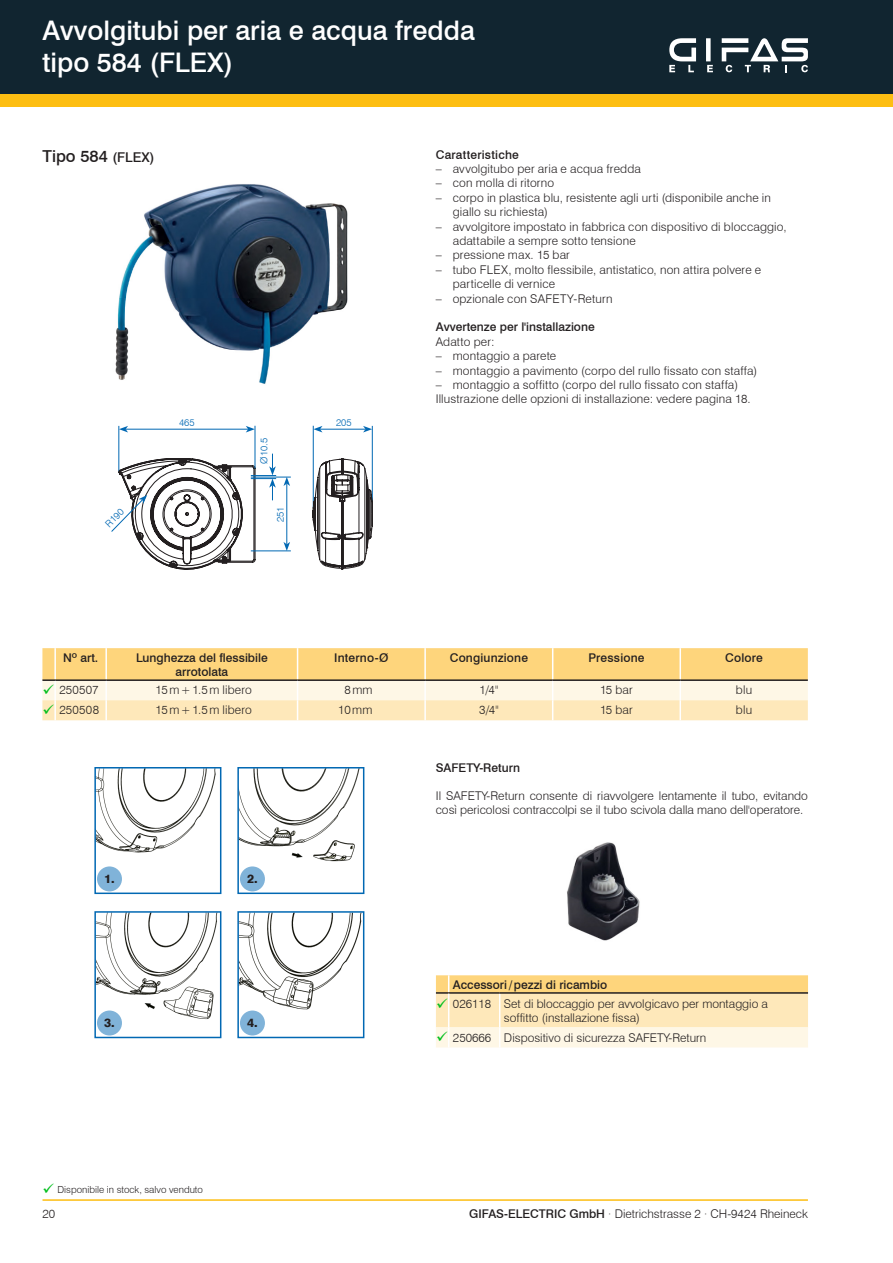
<style>
.page{position:relative;width:893px;height:1263px;background:#fff}
.page>*{position:absolute;margin:0;border:0;box-sizing:border-box;transform-origin:0 0}
.t1{font:500 27px/32.4px "Swiss 721 BT";color:#fff}
.t2{font:500 16.5px "Swiss 721 BT";color:#231f20}
.t3{font:300 12px/14.4px "Swiss 721 BT";letter-spacing:.01em;color:#231f20}
.t4{font:500 12px/14.4px "Swiss 721 BT";color:#231f20;text-align:center}
.t5{font:800 12px "Swiss 721 BT";color:#231f20}
.t6{font:300 9.75px "Swiss 721 BT";color:#231f20}
.t7{font:300 9.75px "Swiss 721 BT";color:#0168b3}
.s1{font-size:13.5px}
.s2{color:#00bf1d}
.s3{font-weight:500}
</style>
<div class="page">
<div style="left:0;top:89px;width:893px;height:17px;background:#fdbe12"></div>
<div style="left:0;top:0;width:893px;height:94px;background:#112530"></div>
<hr style="left:43px;top:1199px;width:765px;height:2px;background:#fdbe12">
<div style="left:706px;top:38px;width:5px;height:23px;background:#fff"></div>
<svg style="left:669px;top:38px;width:27px;height:34px"></svg>
<svg style="left:707px;top:65px;width:6px;height:7px"></svg>
<svg style="left:722px;top:38px;width:86px;height:34px"></svg>
<img style="left:115px;top:184px;width:233px;height:200px">
<hr style="left:119px;top:426px;width:1px;height:46px;background:#0168b3">
<hr style="left:251px;top:551px;width:40px;height:1px;background:#0168b3">
<hr style="left:251px;top:477px;width:40px;height:1px;background:#0168b3">
<hr style="left:255px;top:426px;width:1px;height:42px;background:#0168b3">
<hr style="left:313px;top:426px;width:1px;height:82px;background:#0168b3">
<hr style="left:372px;top:426px;width:1px;height:76px;background:#0168b3">
<hr style="left:287px;top:484px;width:1px;height:60px;background:#0168b3">
<svg style="left:283px;top:542px;width:7px;height:9px"></svg>
<svg style="left:283px;top:477px;width:7px;height:9px"></svg>
<svg style="left:111px;top:454px;width:165px;height:115px"></svg>
<hr style="left:126px;top:429px;width:122px;height:1px;background:#0168b3">
<svg style="left:119px;top:426px;width:9px;height:6px"></svg>
<svg style="left:246px;top:426px;width:9px;height:6px"></svg>
<hr style="left:320px;top:429px;width:45px;height:1px;background:#0168b3">
<svg style="left:313px;top:426px;width:9px;height:6px"></svg>
<svg style="left:363px;top:426px;width:9px;height:6px"></svg>
<div style="left:275px;top:498px;width:11px;height:33px;background:#fff"></div>
<svg style="left:313px;top:458px;width:60px;height:111px"></svg>
<img style="left:567px;top:842px;width:73px;height:99px">
<img style="left:94px;top:767px;width:271px;height:272px">
<div style="left:94px;top:767px;width:127px;height:127px;border:2px solid #0168b3"></div>
<div style="left:94px;top:911px;width:127px;height:127px;border:2px solid #0168b3"></div>
<div style="left:237px;top:767px;width:127px;height:127px;border:2px solid #0168b3"></div>
<div style="left:237px;top:911px;width:127px;height:127px;border:2px solid #0168b3"></div>
<div style="left:97px;top:866px;width:25px;height:25px;background:#80b3d9;border-radius:50%"></div>
<div style="left:97px;top:1010px;width:25px;height:25px;background:#80b3d9;border-radius:50%"></div>
<div style="left:240px;top:866px;width:25px;height:25px;background:#80b3d9;border-radius:50%"></div>
<div style="left:240px;top:1010px;width:25px;height:25px;background:#80b3d9;border-radius:50%"></div>
<svg style="left:42px;top:648px;width:766px;height:72px;background:#fde3ab"></svg>
<hr style="left:54px;top:700px;width:2px;height:20px;background:#fff">
<hr style="left:106px;top:679px;width:192px;height:2px;background:#231f20">
<hr style="left:298px;top:679px;width:127px;height:2px;background:#231f20">
<hr style="left:425px;top:679px;width:128px;height:2px;background:#231f20">
<hr style="left:553px;top:679px;width:127px;height:2px;background:#231f20">
<hr style="left:680px;top:679px;width:128px;height:2px;background:#231f20">
<svg style="left:436px;top:975px;width:372px;height:72px;background:#f9e3b5"></svg>
<h1 class="t1" style="left:43px;top:14px;width:434px">Avvolgitubi per aria e acqua fredda tipo 584 (FLEX)</h1>
<h2 class="t2" style="left:42px;top:146px;width:113px">Tipo 584 <span class="s1">(FLEX)</span></h2>
<p class="t4" style="left:436px;top:147px;width:85px">Caratteristiche</p>
<p class="t3" style="left:436px;top:161px;width:207px">– avvolgitubo per aria e acqua fredda</p>
<p class="t3" style="left:436px;top:176px;width:120px">– con molla di ritorno</p>
<p class="t3" style="left:453px;top:190px;width:320px;text-indent:-17px">– corpo in plastica blu, resistente agli urti (disponibile anche in giallo su richiesta)</p>
<p class="t3" style="left:453px;top:219px;width:335px;text-indent:-17px">– avvolgitore impostato in fabbrica con dispositivo di bloccaggio, adattabile a sempre sotto tensione</p>
<p class="t3" style="left:436px;top:248px;width:136px">– pressione max. 15 bar</p>
<p class="t3" style="left:453px;top:262px;width:310px;text-indent:-17px">– tubo FLEX, molto flessibile, antistatico, non attira polvere e particelle di vernice</p>
<p class="t3" style="left:436px;top:291px;width:178px">– opzionale con SAFETY-Return</p>
<p class="t4" style="left:436px;top:320px;width:160px">Avvertenze per l'installazione</p>
<p class="t3" style="left:436px;top:334px;width:60px">Adatto per:</p>
<p class="t3" style="left:436px;top:349px;width:122px">– montaggio a parete</p>
<p class="t3" style="left:436px;top:363px;width:323px">– montaggio a pavimento (corpo del rullo fissato con staffa)</p>
<p class="t3" style="left:436px;top:377px;width:317px">– montaggio a soffitto (corpo del rullo fissato con staffa)<br>Illustrazione delle opzioni di installazione: vedere pagina 18.</p>
<p class="t7" style="left:179px;top:417px;width:17px">465</p>
<p class="t7" style="left:336px;top:417px;width:17px">205</p>
<p class="t7" style="left:258px;top:464px;width:27px;rotate:-90deg">Ø10.5</p>
<p class="t7" style="left:103px;top:521px;width:23px;rotate:-45deg">R190</p>
<p class="t7" style="left:275px;top:522px;width:17px;rotate:-90deg">251</p>
<p class="t4" style="left:63px;top:650px;width:37px">Nº art.</p>
<p class="t4" style="left:136px;top:650px;width:133px">Lunghezza del flessibile arrotolata</p>
<p class="t4" style="left:334px;top:650px;width:56px">Interno-Ø</p>
<p class="t4" style="left:450px;top:650px;width:80px">Congiunzione</p>
<p class="t4" style="left:588px;top:650px;width:58px">Pressione</p>
<p class="t4" style="left:725px;top:650px;width:39px">Colore</p>
<p class="t3" style="left:42px;top:682px;width:58px"><span class="s2">✓</span> 250507</p>
<p class="t3" style="left:155px;top:682px;width:98px">15m+1.5m libero</p>
<p class="t3" style="left:344px;top:682px;width:30px">8mm</p>
<p class="t3" style="left:479px;top:682px;width:20px">1/4"</p>
<p class="t3" style="left:600px;top:682px;width:34px">15 bar</p>
<p class="t3" style="left:736px;top:682px;width:18px">blu</p>
<p class="t3" style="left:42px;top:702px;width:58px"><span class="s2">✓</span> 250508</p>
<p class="t3" style="left:155px;top:702px;width:98px">15m+1.5m libero</p>
<p class="t3" style="left:338px;top:702px;width:36px">10mm</p>
<p class="t3" style="left:479px;top:702px;width:21px">3/4"</p>
<p class="t3" style="left:600px;top:702px;width:34px">15 bar</p>
<p class="t3" style="left:736px;top:702px;width:18px">blu</p>
<p class="t4" style="left:436px;top:761px;width:86px">SAFETY-Return</p>
<p class="t5" style="left:104px;top:871px;width:12px">1.</p>
<p class="t5" style="left:104px;top:1015px;width:12px">3.</p>
<p class="t5" style="left:247px;top:871px;width:12px">2.</p>
<p class="t5" style="left:247px;top:1015px;width:12px">4.</p>
<p class="t6" style="left:43px;top:1184px;width:162px"><span class="s2">✓</span> Disponibile in stock, salvo venduto</p>
<p class="t3" style="left:436px;top:788px;width:374px">Il SAFETY-Return consente di riavvolgere lentamente il tubo, evitando così pericolosi contraccolpi se il tubo scivola dalla mano dell'operatore.</p>
<p class="t4" style="left:453px;top:977px;width:156px">Accessori/pezzi di ricambio</p>
<p class="t3" style="left:504px;top:996px;width:266px;text-indent:-68px"><span class="s2">✓</span> 026118 Set di bloccaggio per avvolgicavo per montaggio a soffitto (installazione fissa)</p>
<p class="t3" style="left:436px;top:1030px;width:272px"><span class="s2">✓</span> 250666 Dispositivo di sicurezza SAFETY-Return</p>
<p class="t3" style="left:43px;top:1207px;width:14px">20</p>
<p class="t3" style="left:469px;top:1207px;width:340px"><span class="s3">GIFAS-ELECTRIC GmbH</span> · Dietrichstrasse 2 · CH-9424 Rheineck</p>
</div>
